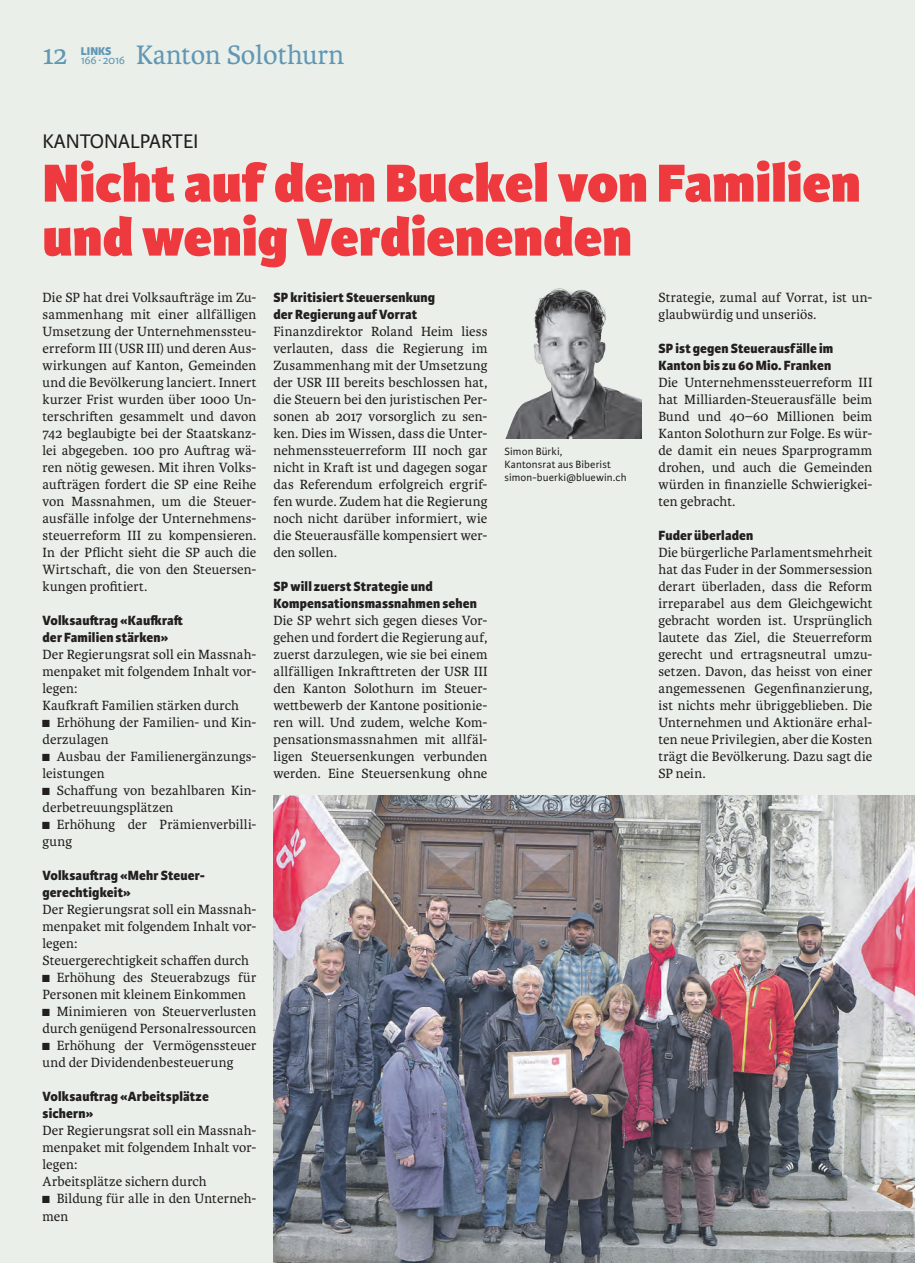
<style>
.page{position:relative;width:915px;height:1263px;background:#fff}
.page>*{position:absolute;margin:0;border:0;box-sizing:border-box;transform-origin:0 0}
.t1{font:800 57px/54px "Karmina Sans";letter-spacing:.005em;color:#ee3a3e}
.t2{font:28.5px "Karmina";color:#6197b5}
.t3{font:21px "Karmina Sans";color:#231f20}
.t4{font:14.25px/17px "Karmina";letter-spacing:.01em;color:#231f20}
.t5{font:800 14.25px/17px "Karmina Sans";letter-spacing:.01em;color:#231f20}
.t6{font:12px "Karmina Sans";letter-spacing:-.035em;color:#6197b5}
.t7{font:800 12px "Karmina Sans";color:#6197b5}
.t8{font:11.25px/12.8px "Karmina Sans";letter-spacing:.015em;color:#231f20}
</style>
<div class="page">
<div style="left:0;top:0;width:914px;height:1263px;background:#eaf0e9"></div>
<img style="left:506px;top:288px;width:135px;height:150px">
<img style="left:273px;top:795px;width:641px;height:468px">
<p class="t6" style="left:81px;top:53px;width:46px">166∙ 2016</p>
<h2 class="t2" style="left:136px;top:39px;width:209px">Kanton Solothurn</h2>
<h2 class="t2" style="left:43px;top:39px;width:27px">12</h2>
<p class="t7" style="left:81px;top:44px;width:32px">LINKS</p>
<h3 class="t3" style="left:43px;top:129px;width:157px">KANTONALPARTEI</h3>
<h1 class="t1" style="left:43px;top:158px;width:819px">Nicht auf dem Buckel von Familien und wenig Verdienenden</h1>
<p class="t4" style="left:43px;top:289px;width:215px;text-align:justify">Die SP hat drei Volksaufträge im Zu&shy;sammenhang mit einer allfälligen Umsetzung der Unternehmenssteu&shy;erreform III (USR III) und deren Aus&shy;wirkungen auf Kanton, Gemeinden und die Bevölkerung lanciert. Innert kurzer Frist wurden über 1000 Un&shy;terschriften gesammelt und davon 742 beglaubigte bei der Staatskanz&shy;lei abgegeben. 100 pro Auftrag wä&shy;ren nötig gewesen. Mit ihren Volks&shy;aufträgen fordert die SP eine Reihe von Massnahmen, um die Steuer&shy;ausfälle infolge der Unternehmens&shy;steuerreform III zu kompensieren.<br>In der Pflicht sieht die SP auch die Wirtschaft, die von den Steuersen&shy;kungen profitiert.</p>
<p class="t5" style="left:43px;top:612px;width:142px">Volksauftrag «Kaufkraft der Familien stärken»</p>
<p class="t4" style="left:43px;top:646px;width:215px">Der Regierungsrat soll ein Massnah&shy;menpaket mit folgendem Inhalt vor&shy;legen:<br>Kaufkraft Familien stärken durch</p>
<p class="t4" style="left:43px;top:714px;width:215px">• Erhöhung der Familien- und Kin&shy;derzulagen</p>
<p class="t4" style="left:43px;top:748px;width:215px">• Ausbau der Familienergänzungs&shy;leistungen</p>
<p class="t4" style="left:43px;top:782px;width:215px">• Schaffung von bezahlbaren Kin&shy;derbetreuungsplätzen</p>
<p class="t4" style="left:43px;top:816px;width:215px">• Erhöhung der Prämienverbilli&shy;gung</p>
<p class="t5" style="left:43px;top:867px;width:164px">Volksauftrag «Mehr Steuer&shy;gerechtigkeit»</p>
<p class="t4" style="left:43px;top:901px;width:215px">Der Regierungsrat soll ein Massnah&shy;menpaket mit folgendem Inhalt vor&shy;legen:<br>Steuergerechtigkeit schaffen durch</p>
<p class="t4" style="left:43px;top:969px;width:215px">• Erhöhung des Steuerabzugs für<br>Personen mit kleinem Einkommen</p>
<p class="t4" style="left:43px;top:1003px;width:215px">• Minimieren von Steuerverlusten durch genügend Personalressourcen</p>
<p class="t4" style="left:43px;top:1037px;width:215px">• Erhöhung der Vermögenssteuer und der Dividendenbesteuerung</p>
<p class="t5" style="left:43px;top:1089px;width:168px">Volksauftrag «Arbeitsplätze sichern»</p>
<p class="t4" style="left:43px;top:1122px;width:215px">Der Regierungsrat soll ein Massnah&shy;menpaket mit folgendem Inhalt vor&shy;legen:<br>Arbeitsplätze sichern durch</p>
<p class="t4" style="left:43px;top:1190px;width:215px">• Bildung für alle in den Unterneh&shy;men</p>
<p class="t5" style="left:273px;top:289px;width:163px">SP kritisiert Steuersenkung der Regierung auf Vorrat</p>
<p class="t4" style="left:273px;top:323px;width:215px;text-align:justify">Finanzdirektor Roland Heim liess verlauten, dass die Regierung im Zusammenhang mit der Umsetzung der USR III bereits beschlossen hat, die Steuern bei den juristischen Per&shy;sonen ab 2017 vorsorglich zu sen&shy;ken. Dies im Wissen, dass die Unter&shy;nehmenssteuerreform III noch gar nicht in Kraft ist und dagegen sogar das Referendum erfolgreich ergrif&shy;fen wurde. Zudem hat die Regierung noch nicht darüber informiert, wie die Steuerausfälle kompensiert wer&shy;den sollen.</p>
<p class="t5" style="left:273px;top:578px;width:205px">SP will zuerst Strategie und<br>Kompensationsmassnahmen sehen</p>
<p class="t4" style="left:273px;top:612px;width:215px;text-align:justify">Die SP wehrt sich gegen dieses Vor&shy;gehen und fordert die Regierung auf, zuerst darzulegen, wie sie bei einem allfälligen Inkrafttreten der USR III den Kanton Solothurn im Steuer&shy;wettbewerb der Kantone positionie&shy;ren will. Und zudem, welche Kom&shy;pensationsmassnahmen mit allfäl&shy;ligen Steuersenkungen verbunden werden. Eine Steuersenkung ohne</p>
<p class="t8" style="left:504px;top:445px;width:123px">Simon Bürki,<br>Kantonsrat aus Biberist simon-buerki@bluewin.ch</p>
<p class="t4" style="left:658px;top:289px;width:215px">Strategie, zumal auf Vorrat, ist un&shy;glaubwürdig und unseriös.</p>
<p class="t5" style="left:658px;top:340px;width:176px">SP ist gegen Steuerausfälle im<br>Kanton bis zu 60 Mio. Franken</p>
<p class="t4" style="left:658px;top:374px;width:215px;text-align:justify">Die Unternehmenssteuerreform III hat Milliarden-Steuerausfälle beim Bund und 40–60 Millionen beim Kanton Solothurn zur Folge. Es wür&shy;de damit ein neues Sparprogramm drohen, und auch die Gemeinden würden in finanzielle Schwierigkei&shy;ten gebracht.</p>
<p class="t5" style="left:658px;top:527px;width:96px">Fuder überladen</p>
<p class="t4" style="left:658px;top:544px;width:215px;text-align:justify">Die bürgerliche Parlamentsmehrheit hat das Fuder in der Sommersession derart überladen, dass die Reform irreparabel aus dem Gleichgewicht gebracht worden ist. Ursprünglich lautete das Ziel, die Steuerreform gerecht und ertragsneutral umzu&shy;setzen. Davon, das heisst von einer angemessenen Gegenfinanzierung, ist nichts mehr übriggeblieben. Die Unternehmen und Aktionäre erhal&shy;ten neue Privilegien, aber die Kosten trägt die Bevölkerung. Dazu sagt die SP nein.</p>
</div>
